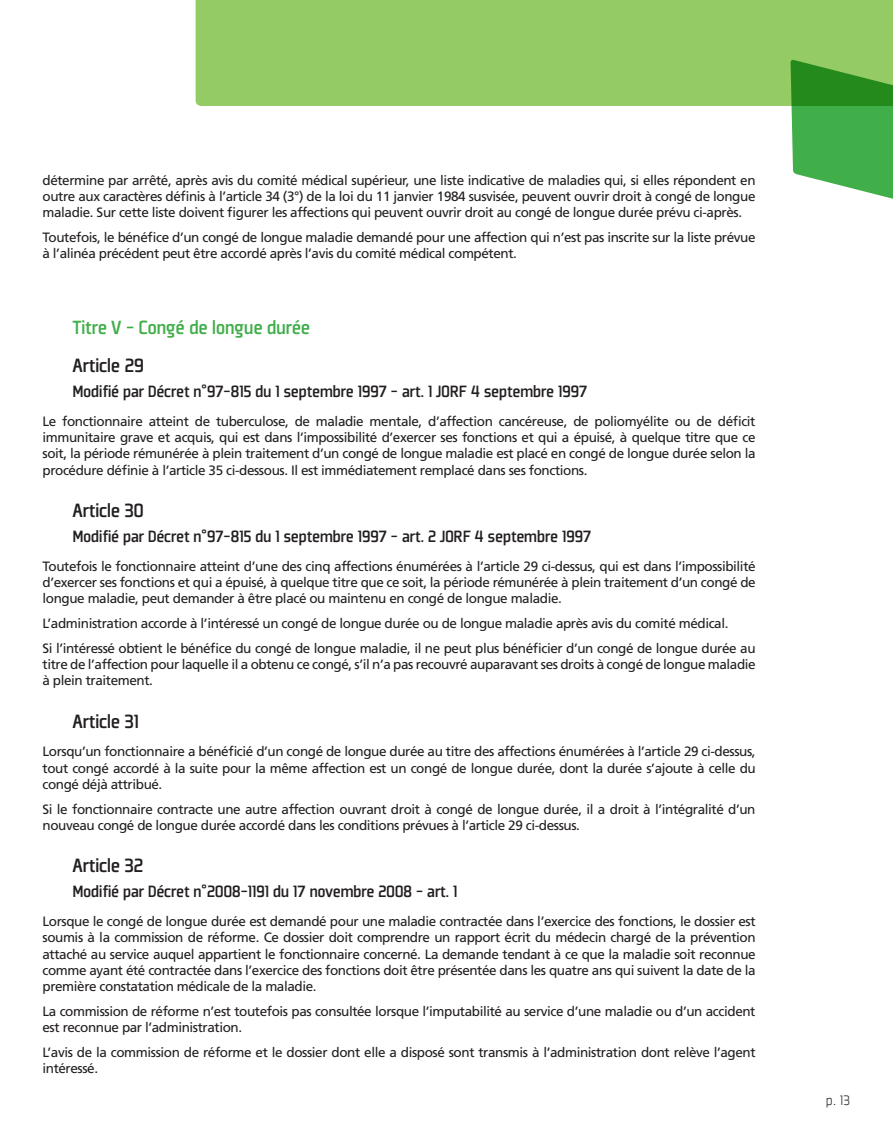
<style>
.page{position:relative;width:893px;height:1136px;background:#fff}
.page>*{position:absolute;margin:0;border:0;box-sizing:border-box;transform-origin:0 0}
.t1{font:500 21px "Plexes";letter-spacing:-.03em;color:#231f20}
.t2{font:500 21px "Plexes";letter-spacing:-.03em;color:#40ae49}
.t3{font:500 18px "Plexes";letter-spacing:-.03em;color:#231f20}
.t4{font:300 15px "Plexes";color:#231f20}
.t5{font:13.5px/16.2px "Frutiger";letter-spacing:-.03em;color:#231f20}
</style>
<div class="page">
<div style="left:196px;top:0;width:697px;height:106px;background:#95cb64"></div>
<svg style="left:790px;top:59px;width:103px;height:140px;background:#56b054"></svg>
<p class="t5" style="left:43px;top:172px;width:715px;text-align:justify">détermine par arrêté, après avis du comité médical supérieur, une liste indicative de maladies qui, si elles répondent en outre aux caractères définis à l’article 34 (3°) de la loi du 11 janvier 1984 susvisée, peuvent ouvrir droit à congé de longue maladie. Sur cette liste doivent figurer les affections qui peuvent ouvrir droit au congé de longue durée prévu ci-après.</p>
<p class="t5" style="left:43px;top:229px;width:715px">Toutefois, le bénéfice d’un congé de longue maladie demandé pour une affection qui n’est pas inscrite sur la liste prévue à l’alinéa précédent peut être accordé après l’avis du comité médical compétent.</p>
<h1 class="t2" style="left:73px;top:316px;width:239px">Titre V - Congé de longue durée</h1>
<h1 class="t1" style="left:73px;top:354px;width:73px">Article 29</h1>
<h2 class="t3" style="left:73px;top:382px;width:516px">Modifié par Décret n°97-815 du 1 septembre 1997 - art. 1 JORF 4 septembre 1997</h2>
<p class="t5" style="left:43px;top:413px;width:715px;text-align:justify">Le fonctionnaire atteint de tuberculose, de maladie mentale, d’affection cancéreuse, de poliomyélite ou de déficit immunitaire grave et acquis, qui est dans l’impossibilité d’exercer ses fonctions et qui a épuisé, à quelque titre que ce soit, la période rémunérée à plein traitement d’un congé de longue maladie est placé en congé de longue durée selon la procédure définie à l’article 35 ci-dessous. Il est immédiatement remplacé dans ses fonctions.</p>
<h1 class="t1" style="left:73px;top:499px;width:73px">Article 30</h1>
<h2 class="t3" style="left:73px;top:527px;width:520px">Modifié par Décret n°97-815 du 1 septembre 1997 - art. 2 JORF 4 septembre 1997</h2>
<p class="t5" style="left:43px;top:558px;width:715px;text-align:justify">Toutefois le fonctionnaire atteint d’une des cinq affections énumérées à l’article 29 ci-dessus, qui est dans l’impossibilité d’exercer ses fonctions et qui a épuisé, à quelque titre que ce soit, la période rémunérée à plein traitement d’un congé de longue maladie, peut demander à être placé ou maintenu en congé de longue maladie.</p>
<p class="t5" style="left:43px;top:611px;width:715px;line-height:24.8px">L’administration accorde à l’intéressé un congé de longue durée ou de longue maladie après avis du comité médical.<br>Si l’intéressé obtient le bénéfice du congé de longue maladie, il ne peut plus bénéficier d’un congé de longue durée au</p>
<p class="t5" style="left:43px;top:656px;width:715px">titre de l’affection pour laquelle il a obtenu ce congé, s’il n’a pas recouvré auparavant ses droits à congé de longue maladie à plein traitement.</p>
<h1 class="t1" style="left:73px;top:710px;width:68px">Article 31</h1>
<p class="t5" style="left:43px;top:743px;width:715px;text-align:justify">Lorsqu’un fonctionnaire a bénéficié d’un congé de longue durée au titre des affections énumérées à l’article 29 ci-dessus, tout congé accordé à la suite pour la même affection est un congé de longue durée, dont la durée s’ajoute à celle du congé déjà attribué.</p>
<p class="t5" style="left:43px;top:800px;width:714px">Si le fonctionnaire contracte une autre affection ouvrant droit à congé de longue durée, il a droit à l’intégralité d’un nouveau congé de longue durée accordé dans les conditions prévues à l’article 29 ci-dessus.</p>
<h1 class="t1" style="left:73px;top:854px;width:73px">Article 32</h1>
<h2 class="t3" style="left:73px;top:882px;width:387px">Modifié par Décret n°2008-1191 du 17 novembre 2008 - art. 1</h2>
<p class="t5" style="left:43px;top:913px;width:715px;text-align:justify">Lorsque le congé de longue durée est demandé pour une maladie contractée dans l’exercice des fonctions, le dossier est soumis à la commission de réforme. Ce dossier doit comprendre un rapport écrit du médecin chargé de la prévention attaché au service auquel appartient le fonctionnaire concerné. La demande tendant à ce que la maladie soit reconnue comme ayant été contractée dans l’exercice des fonctions doit être présentée dans les quatre ans qui suivent la date de la première constatation médicale de la maladie.</p>
<p class="t5" style="left:43px;top:1002px;width:714px">La commission de réforme n’est toutefois pas consultée lorsque l’imputabilité au service d’une maladie ou d’un accident est reconnue par l’administration.</p>
<p class="t5" style="left:43px;top:1043px;width:715px">L’avis de la commission de réforme et le dossier dont elle a disposé sont transmis à l’administration dont relève l’agent intéressé.</p>
<p class="t4" style="left:826px;top:1092px;width:26px">p. 13</p>
</div>
